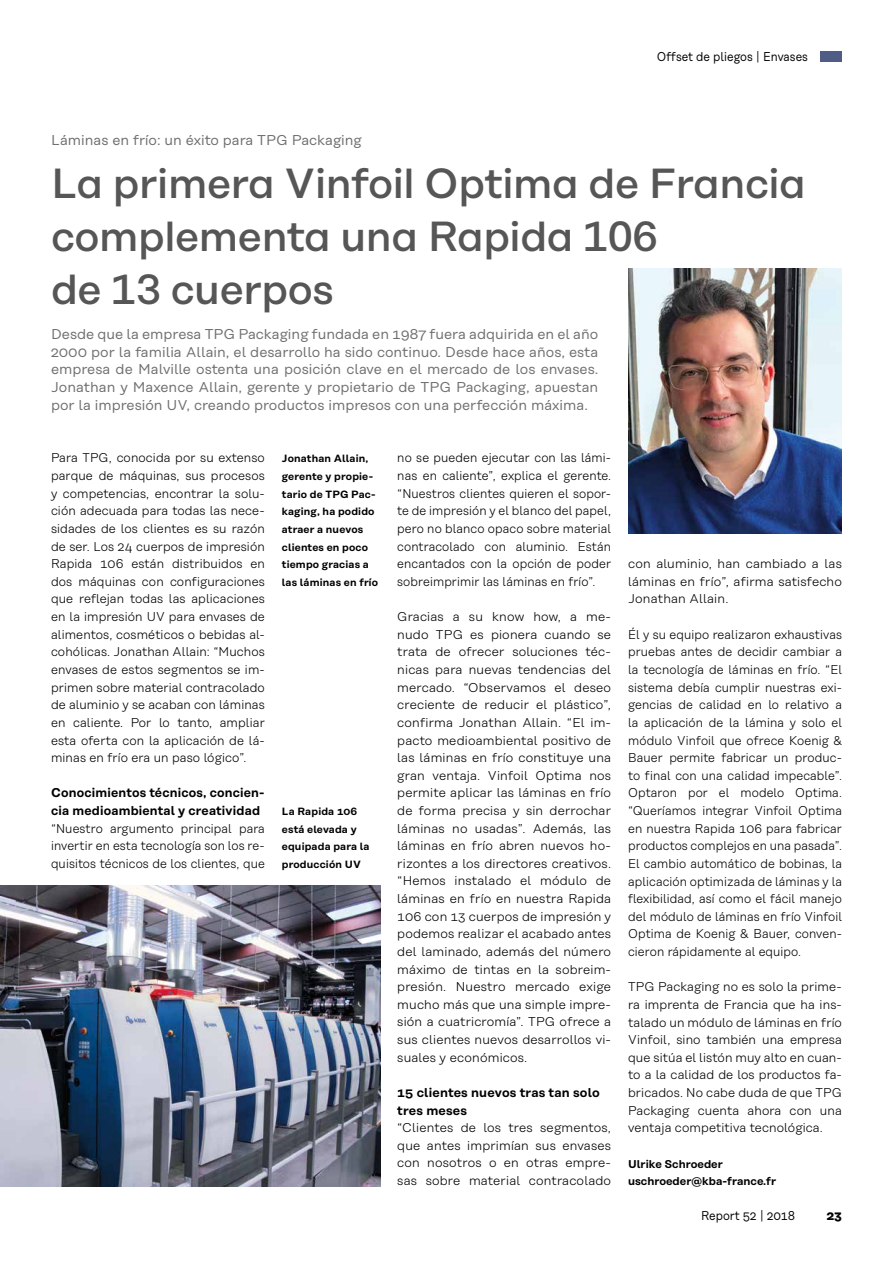
<style>
.page{position:relative;width:893px;height:1263px;background:#fff}
.page>*{position:absolute;margin:0;border:0;box-sizing:border-box;transform-origin:0 0}
.t1{font:500 42px/52.9px "Koenig&Bauer H";letter-spacing:-.01em;color:#575656}
.t2{font:14.25px/17.7px "Koenig&Bauer T";color:#6f6f6e;text-align:justify}
.t3{font:300 12.75px/17.5px "Koenig&Bauer T";letter-spacing:.01em;color:#000;text-align:justify}
.t4{font:300 12.75px/17.7px "Koenig&Bauer T";letter-spacing:.01em;color:#000;text-align:justify;scale:.95 1}
.t5{font:600 12.75px/17.7px "Koenig&Bauer T";letter-spacing:.015em;color:#000}
.t6{font:12.75px "Koenig&Bauer T";color:#000;scale:.9 1}
.t7{font:700 12.75px "Koenig&Bauer T";color:#000}
.t8{font:600 11.25px/17.7px "Koenig&Bauer T";color:#000}
.t9{font:600 10.5px/17.7px "Koenig&Bauer T";letter-spacing:.015em;color:#000}
</style>
<div class="page">
<div style="left:821px;top:51px;width:21px;height:11px;background:#4f5c86"></div>
<img style="left:0;top:885px;width:380px;height:301px">
<img style="left:628px;top:269px;width:214px;height:264px">
<p class="t6" style="left:657px;top:50px;width:170px">Offset de pliegos | Envases</p>
<p class="t2" style="left:51px;top:131px;width:312px">Láminas en frío: un éxito para TPG Packaging</p>
<h1 class="t1" style="left:51px;top:157px;width:756px">La primera Vinfoil Optima de Francia complementa una Rapida 106<br>de 13 cuerpos</h1>
<p class="t2" style="left:51px;top:325px;width:549px">Desde que la empresa TPG Packaging fundada en 1987 fuera adquirida en el año 2000 por la familia Allain, el desarrollo ha sido continuo. Desde hace años, esta empresa de Malville ostenta una posición clave en el mercado de los envases.<br>Jonathan y Maxence Allain, gerente y propietario de TPG Packaging, apuestan por la impresión UV, creando productos impresos con una perfección máxima.</p>
<p class="t3" style="left:51px;top:449px;width:215px">Para TPG, conocida por su extenso parque de máquinas, sus procesos y competencias, encontrar la solu&shy;ción adecuada para todas las nece&shy;sidades de los clientes es su razón de ser. Los 24 cuerpos de impresión Rapida 106 están distribuidos en dos máquinas con configuraciones que reflejan todas las aplicaciones en la impresión UV para envases de alimentos, cosméticos o bebidas al&shy;cohólicas. Jonathan Allain: “Muchos envases de estos segmentos se im&shy;primen sobre material contracolado de aluminio y se acaban con láminas en caliente. Por lo tanto, ampliar esta oferta con la aplicación de lá&shy;minas en frío era un paso lógico”.</p>
<p class="t5" style="left:51px;top:784px;width:215px">Conocimientos técnicos, concien&shy;cia medioambiental y creatividad</p>
<p class="t4" style="left:51px;top:819px;width:227px">“Nuestro argumento principal para invertir en esta tecnología son los re&shy;quisitos técnicos de los clientes, que</p>
<p class="t9" style="left:282px;top:450px;width:98px">Jonathan Allain, gerente y propie&shy;tario de TPG Pac&shy;kaging, ha podido atraer a nuevos clientes en poco tiempo gracias a las láminas en frío</p>
<p class="t9" style="left:282px;top:803px;width:89px">La Rapida 106 está elevada y equipada para la producción UV</p>
<p class="t4" style="left:397px;top:449px;width:227px">no se pueden ejecutar con las lámi&shy;nas en caliente”, explica el gerente. “Nuestros clientes quieren el sopor&shy;te de impresión y el blanco del papel, pero no blanco opaco sobre material contracolado con aluminio. Están encantados con la opción de poder sobreimprimir las láminas en frío”.</p>
<p class="t3" style="left:397px;top:608px;width:215px">Gracias a su know how, a me&shy;nudo TPG es pionera cuando se trata de ofrecer soluciones téc&shy;nicas para nuevas tendencias del mercado. “Observamos el deseo creciente de reducir el plástico”, confirma Jonathan Allain. “El im&shy;pacto medioambiental positivo de las láminas en frío constituye una gran ventaja. Vinfoil Optima nos permite aplicar las láminas en frío de forma precisa y sin derrochar láminas no usadas”. Además, las láminas en frío abren nuevos ho&shy;rizontes a los directores creativos. “Hemos instalado el módulo de láminas en frío en nuestra Rapida 106 con 13 cuerpos de impresión y podemos realizar el acabado antes del laminado, además del número máximo de tintas en la sobreim&shy;presión. Nuestro mercado exige mucho más que una simple impre&shy;sión a cuatricromía”. TPG ofrece a sus clientes nuevos desarrollos vi&shy;suales y económicos.</p>
<p class="t5" style="left:397px;top:1084px;width:204px">15 clientes nuevos tras tan solo tres meses</p>
<p class="t3" style="left:397px;top:1119px;width:215px">“Clientes de los tres segmentos, que antes imprimían sus envases con nosotros o en otras empre&shy;sas sobre material contracolado</p>
<p class="t3" style="left:628px;top:555px;width:215px">con aluminio, han cambiado a las láminas en frío”, afirma satisfecho Jonathan Allain.</p>
<p class="t4" style="left:628px;top:625px;width:227px">Él y su equipo realizaron exhaustivas pruebas antes de decidir cambiar a la tecnología de láminas en frío. “El sistema debía cumplir nuestras exi&shy;gencias de calidad en lo relativo a la aplicación de la lámina y solo el módulo Vinfoil que ofrece Koenig &amp; Bauer permite fabricar un produc&shy;to final con una calidad impecable”.<br>Optaron por el modelo Optima. “Queríamos integrar Vinfoil Optima en nuestra Rapida 106 para fabricar productos complejos en una pasada”.<br>El cambio automático de bobinas, la aplicación optimizada de láminas y la flexibilidad, así como el fácil manejo del módulo de láminas en frío Vinfoil Optima de Koenig &amp; Bauer, conven&shy;cieron rápidamente al equipo.</p>
<p class="t3" style="left:628px;top:978px;width:215px">TPG Packaging no es solo la prime&shy;ra imprenta de Francia que ha ins&shy;talado un módulo de láminas en frío Vinfoil, sino también una empresa que sitúa el listón muy alto en cuan&shy;to a la calidad de los productos fa&shy;bricados. No cabe duda de que TPG Packaging cuenta ahora con una ventaja competitiva tecnológica.</p>
<p class="t8" style="left:628px;top:1155px;width:150px">Ulrike Schroeder uschroeder@kba-france.fr</p>
<p class="t6" style="left:701px;top:1209px;width:106px">Report 52 | 2018</p>
<p class="t7" style="left:827px;top:1208px;width:17px">23</p>
</div>
